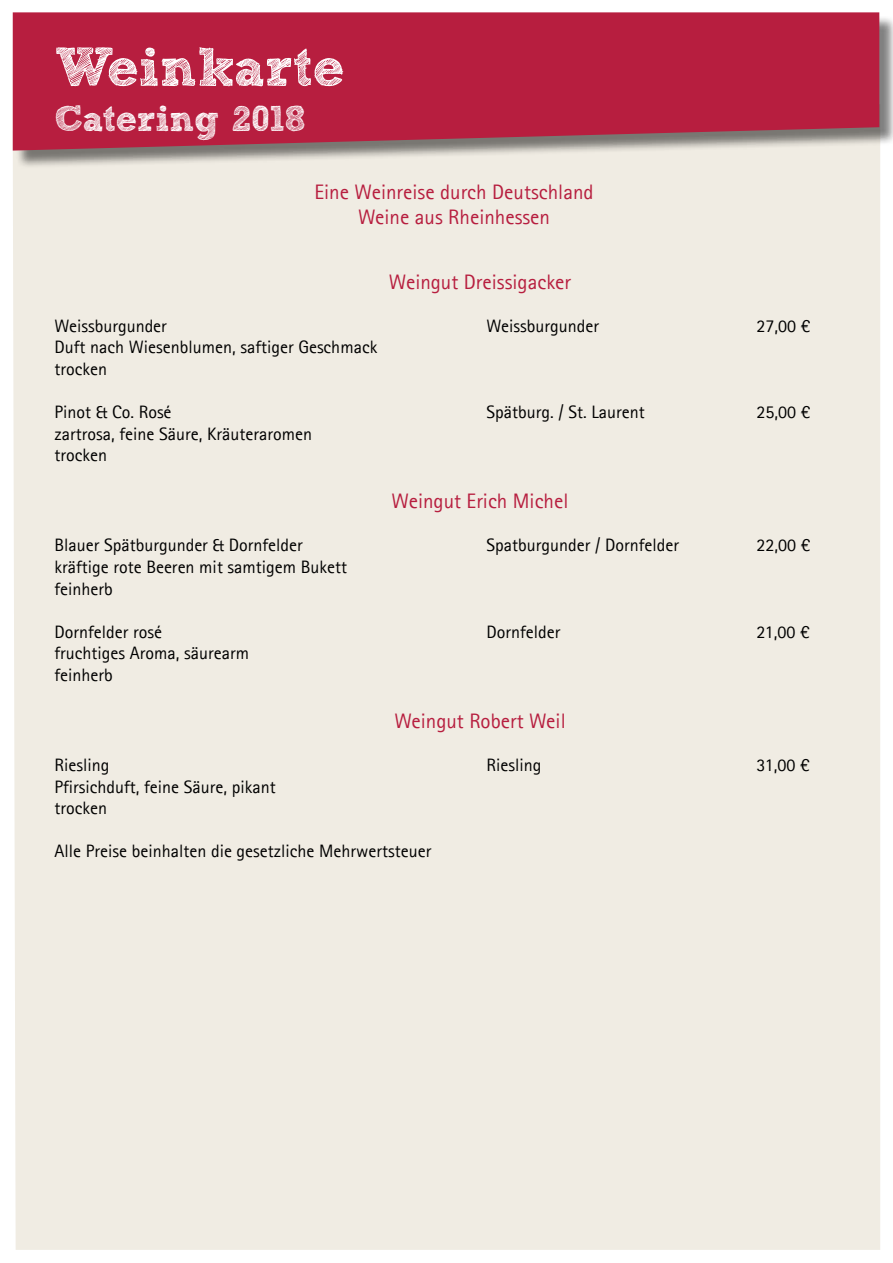
<style>
.page{position:relative;width:893px;height:1263px;background:#fff}
.page>*{position:absolute;margin:0;border:0;box-sizing:border-box;transform-origin:0 0}
.t1{font:54px "Sketch Rockwell";color:#fff}
.t2{font:36px "Sketch Rockwell";color:#fff}
.t3{font:21px/25.2px "Agfa Rotis Sans Serif";color:#b71e3f;text-align:center}
.t4{font:18px/21.6px "Agfa Rotis Sans Serif";color:#000}
</style>
<div class="page">
<div style="left:13px;top:151px;width:867px;height:1099px;background:#f0ece3"></div>
<div style="left:15px;top:15px;width:878px;height:154px;background:#000;opacity:.5"></div>
<svg style="left:13px;top:12px;width:866px;height:139px;background:#b42946"></svg>
<h1 class="t1" style="left:54px;top:38px;width:292px">Weinkarte</h1>
<h2 class="t2" style="left:54px;top:99px;width:253px">Catering 2018</h2>
<p class="t3" style="left:315px;top:179px;width:281px">Eine Weinreise durch Deutschland<br>Weine aus Rheinhessen</p>
<p class="t3" style="left:389px;top:269px;width:184px">Weingut Dreissigacker</p>
<p class="t4" style="left:54px;top:315px;width:114px">Weissburgunder</p>
<p class="t4" style="left:486px;top:315px;width:114px">Weissburgunder</p>
<p class="t4" style="left:756px;top:315px;width:55px">27,00 €</p>
<p class="t4" style="left:54px;top:336px;width:324px">Duft nach Wiesenblumen, saftiger Geschmack trocken</p>
<p class="t4" style="left:54px;top:401px;width:119px">Pinot &amp; Co. Rosé</p>
<p class="t4" style="left:486px;top:401px;width:160px">Spätburg. / St. Laurent</p>
<p class="t4" style="left:756px;top:401px;width:55px">25,00 €</p>
<p class="t4" style="left:54px;top:423px;width:259px">zartrosa, feine Säure, Kräuteraromen trocken</p>
<p class="t3" style="left:392px;top:488px;width:178px">Weingut Erich Michel</p>
<p class="t4" style="left:54px;top:534px;width:250px">Blauer Spätburgunder &amp; Dornfelder</p>
<p class="t4" style="left:486px;top:534px;width:194px">Spatburgunder / Dornfelder</p>
<p class="t4" style="left:756px;top:534px;width:55px">22,00 €</p>
<p class="t4" style="left:54px;top:556px;width:294px">kräftige rote Beeren mit samtigem Bukett feinherb</p>
<p class="t4" style="left:54px;top:621px;width:109px">Dornfelder rosé</p>
<p class="t4" style="left:486px;top:621px;width:75px">Dornfelder</p>
<p class="t4" style="left:756px;top:621px;width:55px">21,00 €</p>
<p class="t4" style="left:54px;top:642px;width:196px">fruchtiges Aroma, säurearm feinherb</p>
<p class="t3" style="left:394px;top:708px;width:173px">Weingut Robert Weil</p>
<p class="t4" style="left:54px;top:754px;width:56px">Riesling</p>
<p class="t4" style="left:486px;top:754px;width:56px">Riesling</p>
<p class="t4" style="left:756px;top:754px;width:55px">31,00 €</p>
<p class="t4" style="left:54px;top:775px;width:223px">Pfirsichduft, feine Säure, pikant trocken</p>
<p class="t4" style="left:54px;top:840px;width:379px">Alle Preise beinhalten die gesetzliche Mehrwertsteuer</p>
</div>
